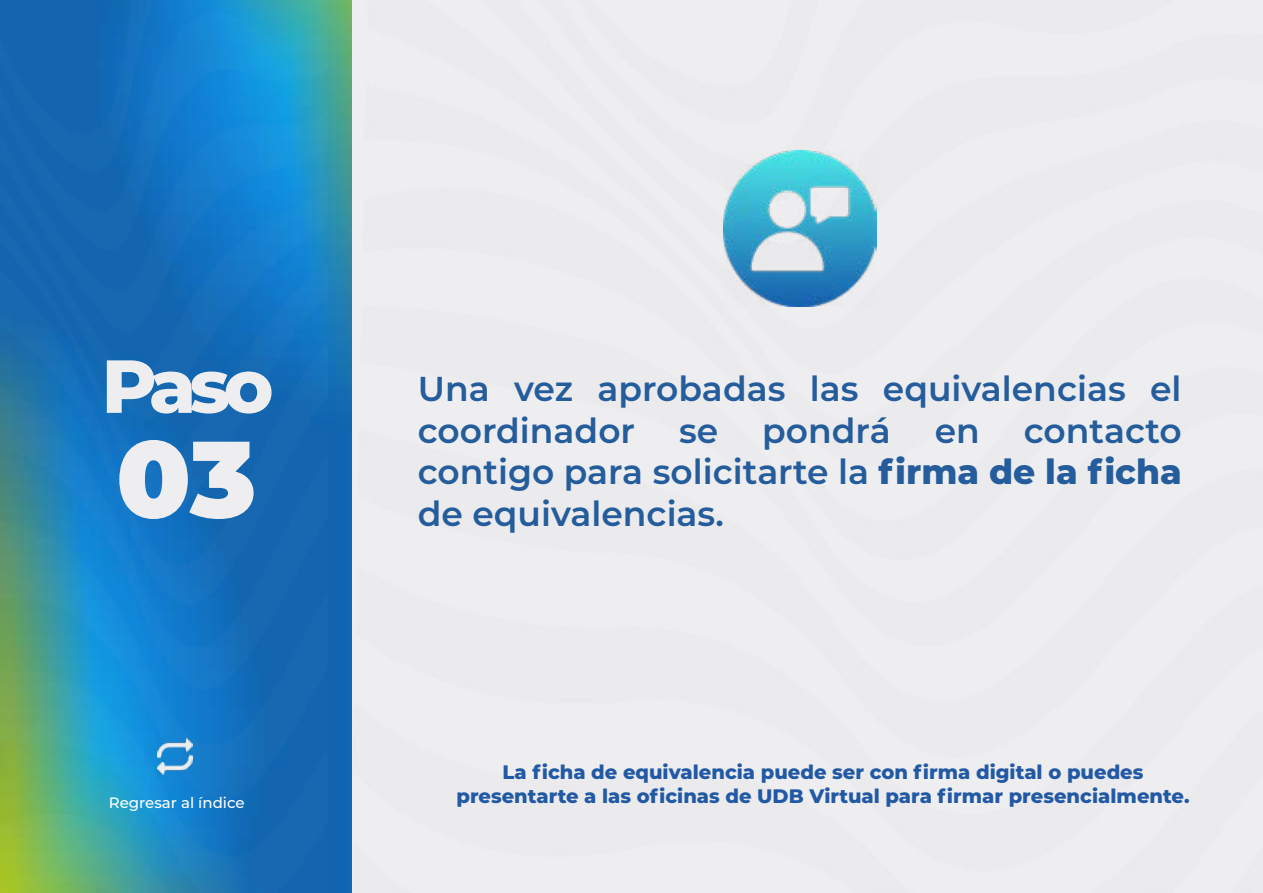
<style>
.page{position:relative;width:1263px;height:893px;background:#fff}
.page>*{position:absolute;margin:0;border:0;box-sizing:border-box;transform-origin:0 0}
.t1{font:900 108px "Montserrat";color:#eeeef0}
.t2{font:800 75px "Montserrat";color:#eeeef0}
.t3{font:600 34.5px/41.4px "Montserrat";color:#245c9c}
.t4{font:800 19.5px "Montserrat";color:#2259a4}
.t5{font:500 15px "Montserrat";color:#fff}
.s1{font-weight:800}
</style>
<div class="page">
<svg style="left:327px;top:0;width:27px;height:893px;background:#2179a8"></svg>
<div style="left:354px;top:0;width:909px;height:893px;background:#ececee"></div>
<img style="left:0;top:0;width:327px;height:893px">
<img style="left:157px;top:739px;width:35px;height:36px">
<img style="left:723px;top:151px;width:153px;height:155px">
<h2 class="t2" style="left:102px;top:331px;width:173px">Paso</h2>
<h1 class="t1" style="left:116px;top:398px;width:141px">03</h1>
<p class="t3" style="left:418px;top:367px;width:765px">Una vez aprobadas las equivalencias el coordinador</p>
<p class="t3" style="left:679px;top:408px;width:41px">se</p>
<p class="t3" style="left:762px;top:408px;width:130px">pondrá</p>
<p class="t3" style="left:935px;top:408px;width:47px">en</p>
<p class="t3" style="left:418px;top:408px;width:765px;text-align:justify;text-indent:606px">contacto contigo para solicitarte la <span class="s1">firma de la ficha </span>de equivalencias.</p>
<p class="t4" style="left:502px;top:758px;width:642px">La ficha de equivalencia puede ser con firma digital o puedes</p>
<p class="t5" style="left:109px;top:792px;width:137px">Regresar al índice</p>
<p class="t4" style="left:456px;top:782px;width:735px">presentarte a las oficinas de UDB Virtual para firmar presencialmente.</p>
</div>
